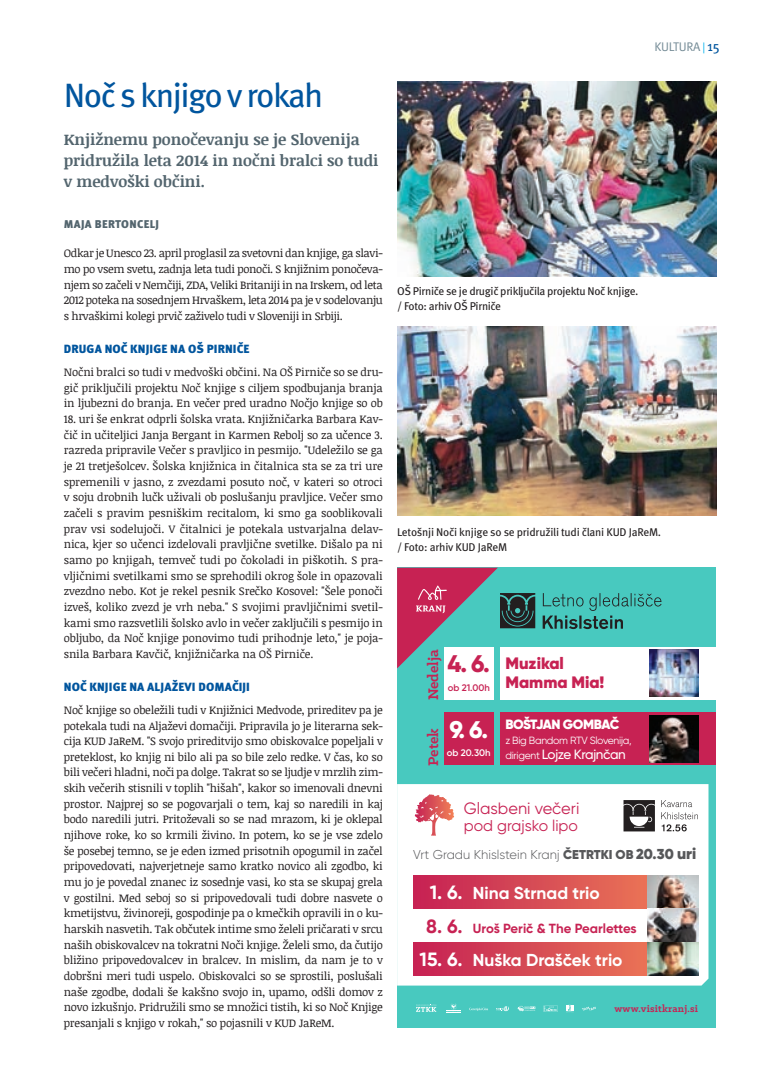
<style>
.page{position:relative;width:780px;height:1088px;background:#fff}
.page>*{position:absolute;margin:0;border:0;box-sizing:border-box;transform-origin:0 0}
.t1{font:33.75px "Meta Pro";letter-spacing:-.05em;color:#01559e}
.t2{font:800 24px "Gilroy";color:#c72253}
.t3{font:700 19.25px "Gilroy";color:#fff}
.t4{font:700 19.25px "Gilroy";color:#c72253}
.t5{font:700 17.25px "Gilroy";color:#fff}
.t6{font:900 16.5px/18.8px "Gilroy";color:#c72253}
.t7{font:16.38px "Gilroy";color:#c72253}
.t8{font:700 15.75px "Klinic Slab";color:#c72253}
.t9{font:700 15.62px/20.6px "Noticia Text";color:#53656e}
.t10{font:15.62px "Gilroy";color:#c72253}
.t11{font:500 13.5px "Gilroy";letter-spacing:-.04em;color:#fff}
.t12{font:900 13.5px "Gilroy";letter-spacing:-.03em;color:#fff}
.t13{font:700 13.25px "Gilroy";color:#c72253}
.t14{font:300 12.88px "Gilroy";color:#57585a}
.t15{font:12.5px "Meta Pro";letter-spacing:-.02em;color:#738a95}
.t16{font:900 11.88px "Meta Pro";letter-spacing:.01em;color:#01559e}
.t17{font:11.25px/15.6px "Noticia Text";letter-spacing:-.015em;color:#231f20;text-align:justify}
.t18{font:11.25px/15px "Meta Pro";letter-spacing:-.03em;color:#231f20}
.t19{font:900 11.25px "Meta Pro";letter-spacing:.03em;color:#53656e}
.t20{font:700 10.88px "Klinic Slab";letter-spacing:.02em;color:#c72253}
.t21{font:10.38px "Gilroy";letter-spacing:-.03em;color:#fff}
.t22{font:600 9.5px "Gilroy";color:#c72253}
.t23{font:600 9.5px "Gilroy";color:#fff}
.s1{font-size:11.25px;color:#00b1ed}
.s2{font-size:13.75px;color:#01559e}
.s3{font-weight:800;font-size:24px}
.s4{font-weight:400;font-size:10.38px}
.s5{font-weight:900}
.s6{font-weight:900;font-size:14.38px}
.s7{font-weight:900;font-size:15.75px}
</style>
<div class="page">
<img style="left:397px;top:81px;width:319px;height:195px">
<img style="left:397px;top:326px;width:319px;height:190px">
<div style="left:397px;top:568px;width:318px;height:459px;background:#48c9bf"></div>
<div style="left:397px;top:784px;width:311px;height:201px;background:#fff"></div>
<svg style="left:446px;top:1003px;width:15px;height:10px"></svg>
<svg style="left:469px;top:1008px;width:19px;height:3px"></svg>
<svg style="left:582px;top:1007px;width:14px;height:3px"></svg>
<svg style="left:543px;top:1006px;width:15px;height:6px"></svg>
<svg style="left:517px;top:1006px;width:18px;height:5px"></svg>
<svg style="left:496px;top:1006px;width:13px;height:5px"></svg>
<svg style="left:566px;top:1005px;width:8px;height:7px"></svg>
<svg style="left:416px;top:1004px;width:21px;height:8px"></svg>
<div style="left:500px;top:647px;width:215px;height:52px;background:#fff"></div>
<div style="left:500px;top:712px;width:215px;height:53px;background:#c72253"></div>
<div style="left:444px;top:647px;width:49px;height:52px;background:#fff"></div>
<div style="left:444px;top:712px;width:49px;height:53px;background:#c72253"></div>
<img style="left:649px;top:649px;width:49px;height:47px">
<img style="left:649px;top:715px;width:49px;height:47px">
<svg style="left:413px;top:875px;width:234px;height:34px;background:#d64954"></svg>
<div style="left:413px;top:909px;width:285px;height:33px;background:#fff"></div>
<svg style="left:413px;top:942px;width:234px;height:34px;background:#d64954"></svg>
<img style="left:647px;top:875px;width:51px;height:101px">
<svg style="left:414px;top:795px;width:35px;height:41px"></svg>
<svg style="left:661px;top:800px;width:37px;height:31px"></svg>
<svg style="left:623px;top:800px;width:32px;height:31px"></svg>
<svg style="left:542px;top:593px;width:119px;height:36px"></svg>
<svg style="left:397px;top:568px;width:138px;height:100px"></svg>
<h1 class="t1" style="left:64px;top:74px;width:261px">Noč s knjigo v rokah</h1>
<h3 class="t9" style="left:64px;top:129px;width:316px">Knjižnemu ponočevanju se je Slovenija pridružila leta 2014 in nočni bralci so tudi v medvoški občini.</h3>
<p class="t19" style="left:64px;top:217px;width:97px">MAJA BERTONCELJ</p>
<p class="t17" style="left:64px;top:245px;width:320px">Odkar je Unesco 23. april proglasil za svetovni dan knjige, ga slavi&shy;mo po vsem svetu, zadnja leta tudi ponoči. S knjižnim ponočeva&shy;njem so začeli v Nemčiji, ZDA, Veliki Britaniji in na Irskem, od leta 2012 poteka na sosednjem Hrvaškem, leta 2014 pa je v sodelovanju s hrvaškimi kolegi prvič zaživelo tudi v Sloveniji in Srbiji.</p>
<p class="t16" style="left:64px;top:342px;width:187px">DRUGA NOČ KNJIGE NA OŠ PIRNIČE</p>
<p class="t17" style="left:64px;top:364px;width:320px">Nočni bralci so tudi v medvoški občini. Na OŠ Pirniče so se dru&shy;gič priključili projektu Noč knjige s ciljem spodbujanja branja in ljubezni do branja. En večer pred uradno Nočjo knjige so ob</p>
<p class="t17" style="left:64px;top:411px;width:320px">18. uri še enkrat odprli šolska vrata. Knjižničarka Barbara Kav&shy;čič in učiteljici Janja Bergant in Karmen Rebolj so za učence 3. razreda pripravile Večer s pravljico in pesmijo. "Udeležilo se ga je 21 tretješolcev. Šolska knjižnica in čitalnica sta se za tri ure spremenili v jasno, z zvezdami posuto noč, v kateri so otroci v soju drobnih lučk uživali ob poslušanju pravljice. Večer smo začeli s pravim pesniškim recitalom, ki smo ga sooblikovali prav vsi sodelujoči. V čitalnici je potekala ustvarjalna delav&shy;nica, kjer so učenci izdelovali pravljične svetilke. Dišalo pa ni samo po knjigah, temveč tudi po čokoladi in piškotih. S pra&shy;vljičnimi svetilkami smo se sprehodili okrog šole in opazovali zvezdno nebo. Kot je rekel pesnik Srečko Kosovel: "Šele ponoči izveš, koliko zvezd je vrh neba." S svojimi pravljičnimi svetil&shy;kami smo razsvetlili šolsko avlo in večer zaključili s pesmijo in obljubo, da Noč knjige ponovimo tudi prihodnje leto," je poja&shy;snila Barbara Kavčič, knjižničarka na OŠ Pirniče.</p>
<p class="t16" style="left:64px;top:679px;width:187px">NOČ KNJIGE NA ALJAŽEVI DOMAČIJI</p>
<p class="t17" style="left:64px;top:702px;width:320px">Noč knjige so obeležili tudi v Knjižnici Medvode, prireditev pa je potekala tudi na Aljaževi domačiji. Pripravila jo je literarna sek&shy;cija KUD JaReM. "S svojo prireditvijo smo obiskovalce popeljali v preteklost, ko knjig ni bilo ali pa so bile zelo redke. V čas, ko so bili večeri hladni, noči pa dolge. Takrat so se ljudje v mrzlih zim&shy;skih večerih stisnili v toplih "hišah", kakor so imenovali dnevni prostor. Najprej so se pogovarjali o tem, kaj so naredili in kaj bodo naredili jutri. Pritoževali so se nad mrazom, ki je oklepal njihove roke, ko so krmili živino. In potem, ko se je vse zdelo še posebej temno, se je eden izmed prisotnih opogumil in začel pripovedovati, najverjetneje samo kratko novico ali zgodbo, ki mu jo je povedal znanec iz sosednje vasi, ko sta se skupaj grela v gostilni. Med seboj so si pripovedovali tudi dobre nasvete o kmetijstvu, živinoreji, gospodinje pa o kmečkih opravili in o ku&shy;harskih nasvetih. Tak občutek intime smo želeli pričarati v srcu naših obiskovalcev na tokratni Noči knjige. Želeli smo, da čutijo bližino pripovedovalcev in bralcev. In mislim, da nam je to v dobršni meri tudi uspelo. Obiskovalci so se sprostili, poslušali naše zgodbe, dodali še kakšno svojo in, upamo, odšli domov z novo izkušnjo. Pridružili smo se množici tistih, ki so Noč Knjige presanjali s knjigo v rokah," so pojasnili v KUD JaReM.</p>
<p class="t15" style="left:654px;top:39px;width:67px">KULTURA <span class="s1">|</span> <span class="s2">15</span></p>
<p class="t18" style="left:397px;top:284px;width:243px">OŠ Pirniče se je drugič priključila projektu Noč knjige. / Foto: arhiv OŠ Pirniče</p>
<p class="t18" style="left:397px;top:525px;width:266px">Letošnji Noči knjige so se pridružili tudi člani KUD JaReM. / Foto: arhiv KUD JaReM</p>
<h3 class="t8" style="left:423px;top:700px;width:52px;rotate:-90deg">Nedelja</h3>
<h3 class="t8" style="left:423px;top:766px;width:39px;rotate:-90deg">Petek</h3>
<h2 class="t2" style="left:447px;top:649px;width:44px">4. 6.</h2>
<h3 class="t6" style="left:505px;top:654px;width:100px">Muzikal<br>Mamma Mia!</h3>
<p class="t22" style="left:447px;top:682px;width:44px">ob 21.00h</p>
<p class="t12" style="left:449px;top:715px;width:172px"><span class="s3">9. 6.</span> BOŠTJAN GOMBAČ</p>
<p class="t21" style="left:505px;top:734px;width:128px">z Big Bandom RTV Slovenija,</p>
<p class="t11" style="left:505px;top:746px;width:122px"><span class="s4">dirigent</span> Lojze Krajnčan</p>
<p class="t23" style="left:447px;top:747px;width:45px">ob 20.30h</p>
<h3 class="t7" style="left:464px;top:798px;width:117px">Glasbeni večeri</h3>
<h3 class="t10" style="left:464px;top:816px;width:116px">pod grajsko lipo</h3>
<p class="t14" style="left:413px;top:846px;width:285px">Vrt Gradu Khislstein Kranj <span class="s5">ČETRTKI OB</span> <span class="s6">20.30</span> <span class="s7">uri</span></p>
<h3 class="t3" style="left:430px;top:880px;width:34px">1. 6.</h3>
<h3 class="t4" style="left:426px;top:914px;width:38px">8. 6.</h3>
<h3 class="t3" style="left:419px;top:948px;width:44px">15. 6.</h3>
<h3 class="t5" style="left:473px;top:882px;width:128px">Nina Strnad trio</h3>
<p class="t13" style="left:473px;top:920px;width:165px">Uroš Perič &amp; The Pearlettes</p>
<h3 class="t5" style="left:473px;top:949px;width:151px">Nuška Drašček trio</h3>
<p class="t20" style="left:614px;top:1001px;width:85px">www.visitkranj.si</p>
</div>
